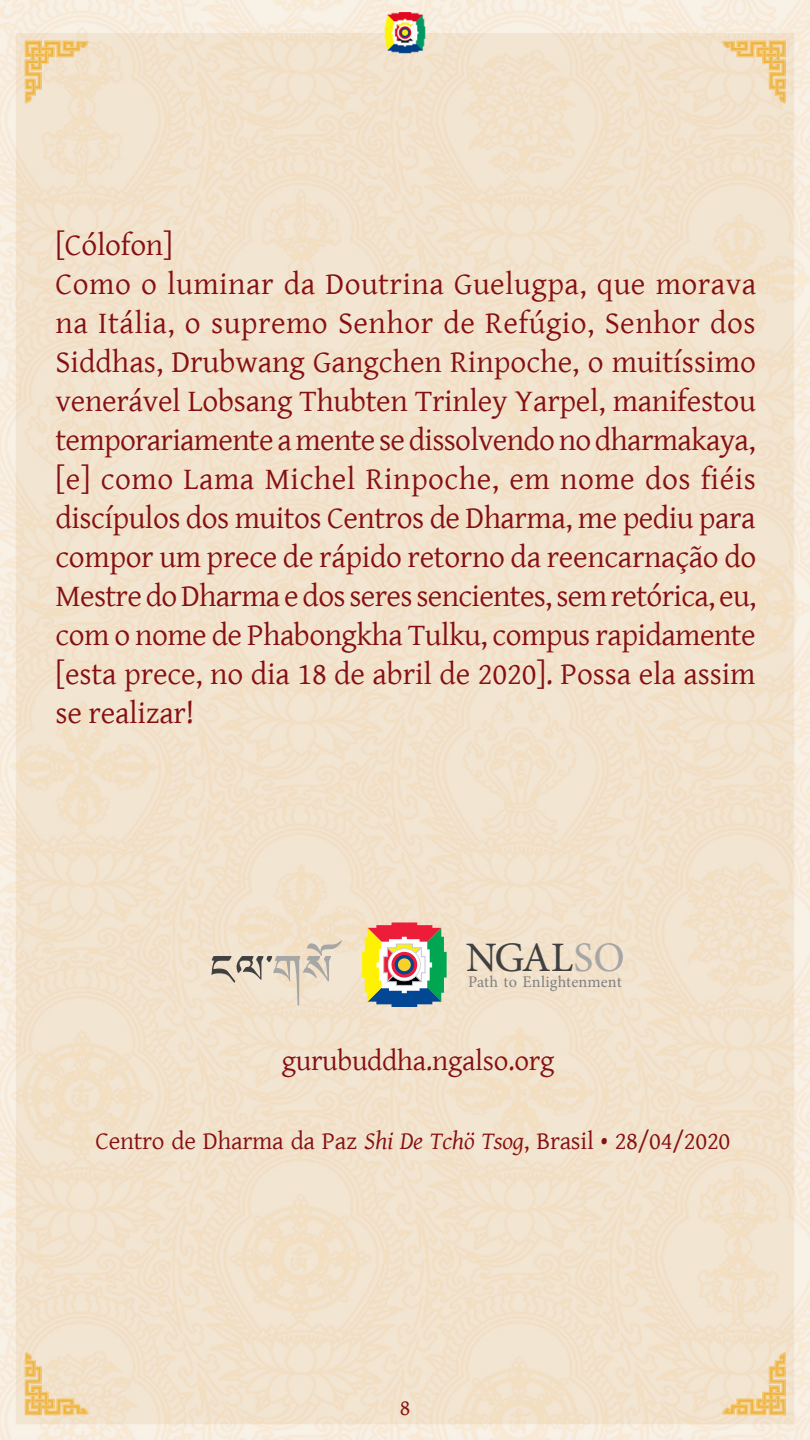
<style>
.page{position:relative;width:810px;height:1440px;background:#fff}
.page>*{position:absolute;margin:0;border:0;box-sizing:border-box;transform-origin:0 0}
.t1{font:42px "Minion Pro";color:#404040}
.t2{font:31.5px/39px "Gentium Basic";letter-spacing:-.01em;color:#851013}
.t3{font:29.25px "Gentium Basic";letter-spacing:-.01em;color:#851013}
.t4{font:25.2px "Gentium Basic";letter-spacing:-.01em;color:#851013}
.t5{font:22.5px "Gentium Basic";color:#851013}
.t6{font:16.27px "Minion Pro";letter-spacing:.01em;color:#808080}
.s1{color:#a6a6a6}
.s2{font-style:italic}
</style>
<div class="page">
<img style="left:0;top:0;width:810px;height:1440px">
<svg style="left:211px;top:940px;width:131px;height:65px;background:#e1d3c1"></svg>
<svg style="left:362px;top:922px;width:85px;height:85px"></svg>
<svg style="left:388px;top:949px;width:32px;height:32px"></svg>
<div style="left:388px;top:949px;width:33px;height:32px;border:1px solid #d5d5db;border-radius:50%"></div>
<svg style="left:392px;top:952px;width:25px;height:26px"></svg>
<svg style="left:395px;top:955px;width:19px;height:19px"></svg>
<div style="left:398px;top:958px;width:13px;height:13px;background:#f9cf2c;border-radius:50%"></div>
<p class="t2" style="left:56px;top:224px;width:702px">[Cólofon]<br>Como o luminar da Doutrina Guelugpa, que morava na Itália, o supremo Senhor de Refúgio, Senhor dos Siddhas, Drubwang Gangchen Rinpoche, o muitíssimo venerável Lobsang Thubten Trinley Yarpel, manifestou temporariamente a mente se dissolvendo no dharmakaya, [e] como Lama Michel Rinpoche, em nome dos fiéis discípulos dos muitos Centros de Dharma, me pediu para compor um prece de rápido retorno da reencarnação do Mestre do Dharma e dos seres sencientes, sem retórica, eu, com o nome de Phabongkha Tulku, compus rapidamente [esta prece, no dia 18 de abril de 2020]. Possa ela assim se realizar!</p>
<h1 class="t1" style="left:466px;top:930px;width:160px">NGAL<span class="s1">SO</span></h1>
<p class="t6" style="left:468px;top:971px;width:155px">Path to Enlightenment</p>
<p class="t3" style="left:282px;top:1039px;width:274px">gurubuddha.ngalso.org</p>
<p class="t4" style="left:96px;top:1122px;width:636px">Centro de Dharma da Paz <span class="s2">Shi De Tchö Tsog</span>, Brasil • 28/04/2020</p>
<p class="t5" style="left:400px;top:1392px;width:12px">8</p>
</div>
